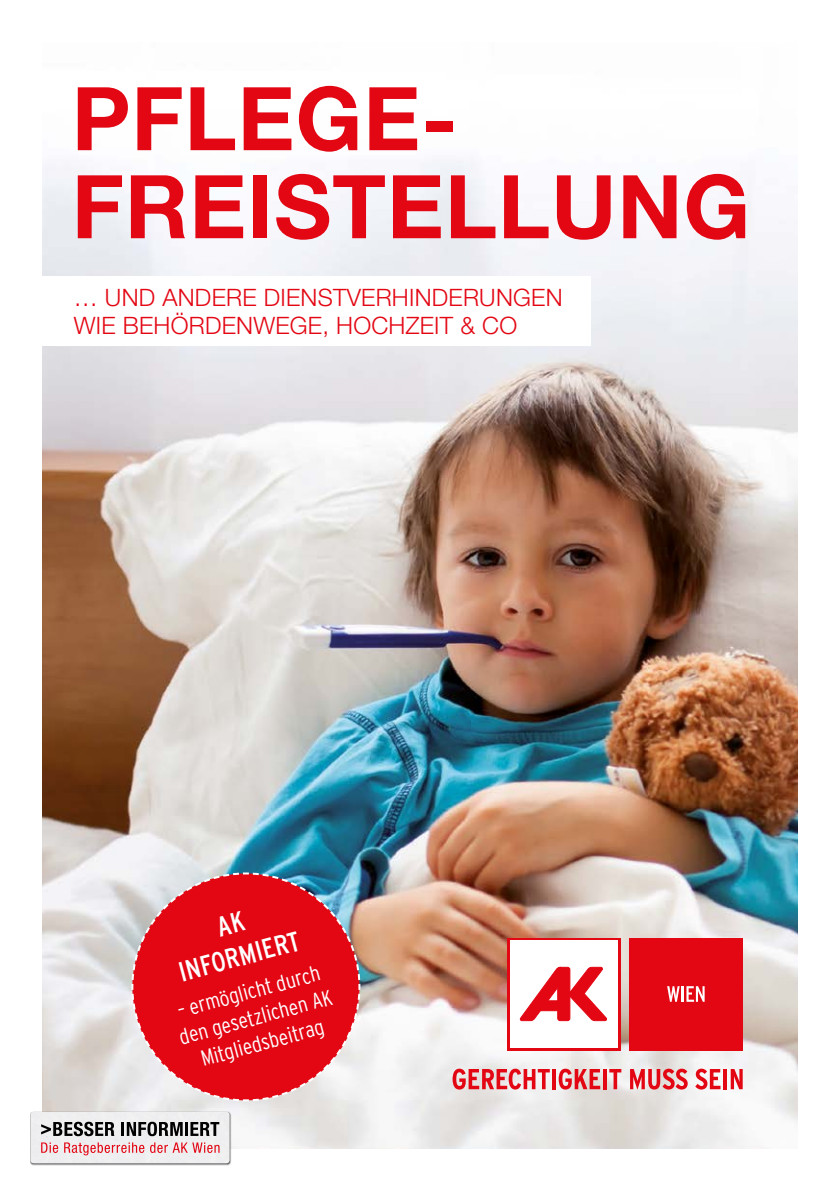
<style>
.page{position:relative;width:840px;height:1191px;background:#fff}
.page>*{position:absolute;margin:0;border:0;box-sizing:border-box;transform-origin:0 0}
.titel_headline{font:700 88px/88px "Helvetica Neue LT Std";letter-spacing:.01em;color:#e30613}
.t1{font:condensed 28px/33.6px "Interstate";color:#fff;text-align:center}
.titel_subheadline{font:300 24px/28px "Helvetica Neue LT Std";letter-spacing:.01em;color:#e30613}
.t2{font:300 condensed 22px/26.4px "Interstate";color:#fff;text-align:center}
</style>
<div class="page">
<img style="left:43px;top:160px;width:754px;height:988px">
<div style="left:0;top:276px;width:590px;height:70px;background:#fff"></div>
<svg style="left:130px;top:871px;width:231px;height:231px;background:#db3945"></svg>
<div style="left:30px;top:1110px;width:201px;height:55px;background:#000;opacity:.75"></div>
<div style="left:31px;top:1112px;width:198px;height:51px;background:#eeeef0"></div>
<svg style="left:41px;top:1121px;width:73px;height:15px"></svg>
<hr style="left:121px;top:1122px;width:3px;height:14px;background:#000">
<svg style="left:127px;top:1121px;width:55px;height:15px"></svg>
<hr style="left:185px;top:1122px;width:3px;height:14px;background:#000">
<svg style="left:190px;top:1122px;width:29px;height:14px"></svg>
<svg style="left:41px;top:1142px;width:17px;height:11px"></svg>
<svg style="left:64px;top:1142px;width:80px;height:13px"></svg>
<svg style="left:150px;top:1142px;width:69px;height:11px"></svg>
<svg style="left:452px;top:1068px;width:97px;height:21px;background:#e77d82"></svg>
<hr style="left:552px;top:1069px;width:3px;height:20px;background:#e30613">
<svg style="left:558px;top:1068px;width:42px;height:21px"></svg>
<hr style="left:603px;top:1069px;width:3px;height:20px;background:#e30613">
<svg style="left:609px;top:1069px;width:12px;height:20px"></svg>
<svg style="left:629px;top:1068px;width:58px;height:21px"></svg>
<svg style="left:695px;top:1068px;width:25px;height:21px"></svg>
<hr style="left:723px;top:1069px;width:3px;height:20px;background:#e30613">
<svg style="left:730px;top:1069px;width:12px;height:20px"></svg>
<svg style="left:507px;top:937px;width:112px;height:113px"></svg>
<div style="left:509px;top:940px;width:108px;height:108px;background:#fff"></div>
<svg style="left:519px;top:966px;width:88px;height:55px"></svg>
<div style="left:629px;top:937px;width:113px;height:113px;background:#e30613"></div>
<svg style="left:667px;top:986px;width:37px;height:15px"></svg>
<p class="titel_headline" style="left:72px;top:73px;width:679px">PFLEGE-<br>FREISTELLUNG</p>
<p class="titel_subheadline" style="left:74px;top:283px;width:490px">… UND ANDERE DIENSTVERHINDERUNGEN<br>WIE BEHÖRDENWEGE, HOCHZEIT &amp; CO</p>
<p class="t1" style="left:166px;top:923px;width:126px;rotate:-15deg">AK<br>INFORMIERT</p>
<p class="t2" style="left:169px;top:998px;width:159px;rotate:-15deg">– ermöglicht durch den gesetzlichen AK<br>Mitgliedsbeitrag</p>
</div>
